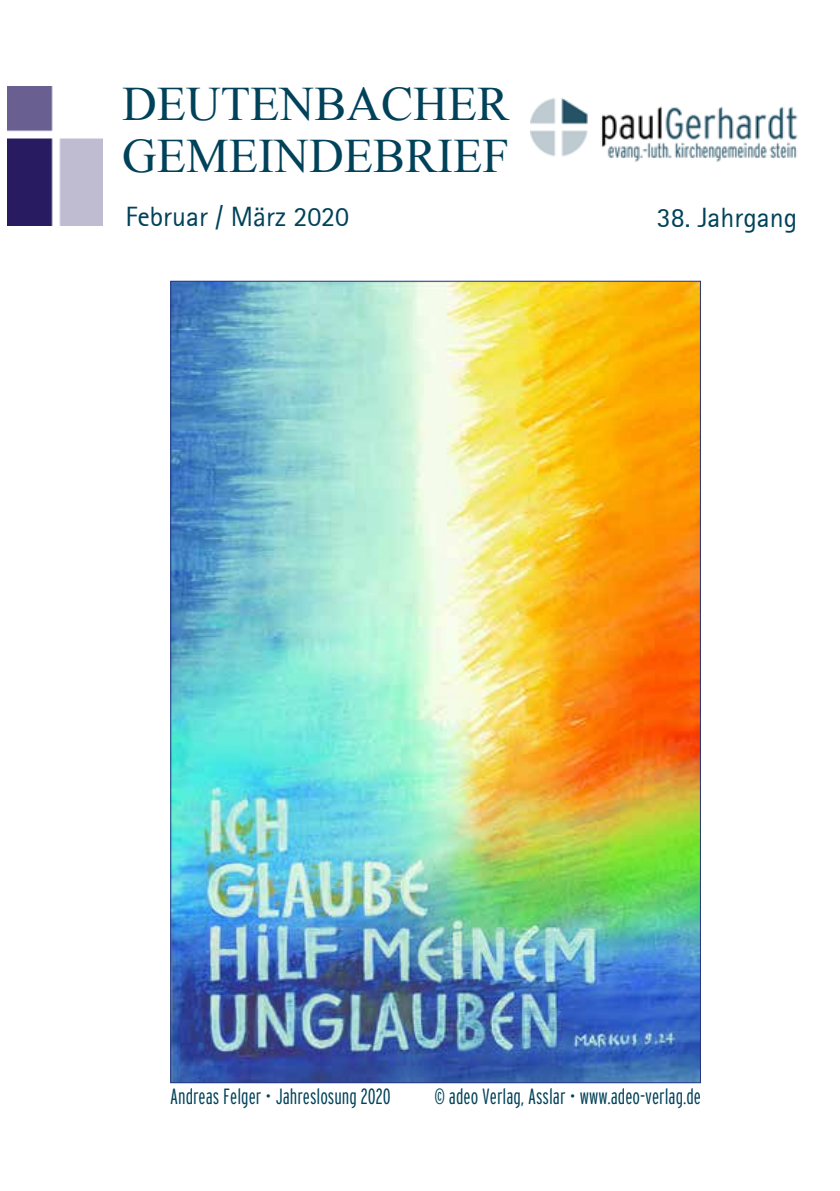
<style>
.page{position:relative;width:840px;height:1191px;background:#fff}
.page>*{position:absolute;margin:0;border:0;box-sizing:border-box;transform-origin:0 0}
.t1{font:48px/52px "Times New Roman";color:#00425a}
.t2{font:28px "Rotis Sans Serif 55";color:#00425a}
.t3{font:300 extra-condensed 22px "Interstate";color:#00425a}
</style>
<div class="page">
<img style="left:7px;top:86px;width:95px;height:140px">
<img style="left:530px;top:97px;width:268px;height:65px">
<img style="left:172px;top:283px;width:526px;height:798px">
<h1 class="t1" style="left:122px;top:77px;width:388px">DEUTENBACHER<br>GEMEINDEBRIEF</h1>
<p class="t2" style="left:125px;top:199px;width:225px">Februar / März 2020</p>
<p class="t2" style="left:656px;top:201px;width:142px">38. Jahrgang</p>
<p class="t3" style="left:170px;top:1083px;width:222px">Andreas Felger • Jahreslosung 2020</p>
<p class="t3" style="left:434px;top:1083px;width:268px">© adeo Verlag, Asslar • www.adeo-verlag.de</p>
</div>
